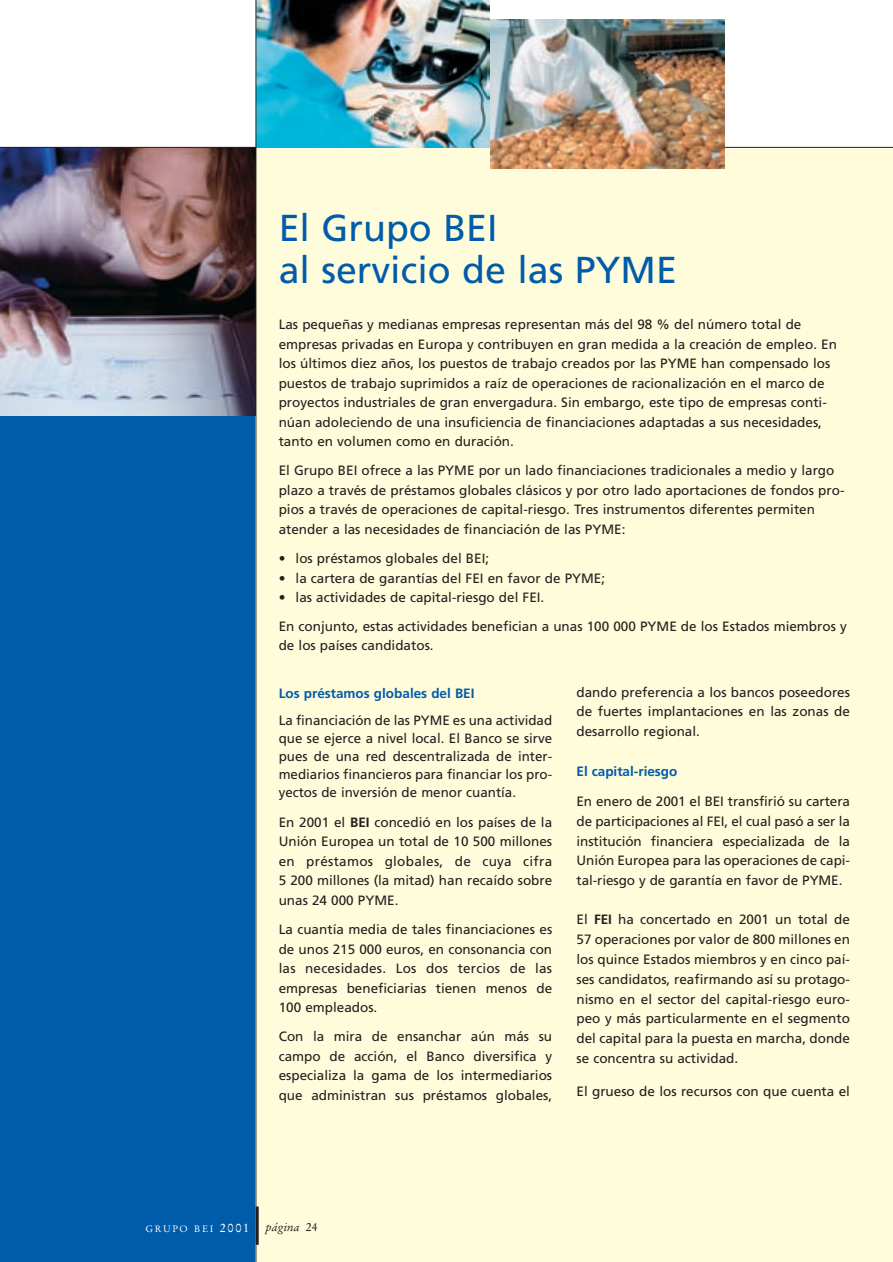
<style>
.page{position:relative;width:893px;height:1262px;background:#fff}
.page>*{position:absolute;margin:0;border:0;box-sizing:border-box;transform-origin:0 0}
.t1{font:37.5px/42px "Frutiger";color:#005cab}
.t2{font:13.5px/19.5px "Frutiger";color:#231f20;text-align:justify}
.t3{font:700 13.5px "Frutiger";color:#005cab}
.t4{font:italic 12px "Stempel Garamond CE";color:#231f20}
.t5{font:9.3px "Stempel Garamond CE";letter-spacing:.165em;color:#fff}
.s1{font-weight:700}
.s2{font-size:12.3px}
.s3{font-style:normal}
</style>
<div class="page">
<div style="left:0;top:147px;width:256px;height:1114px;background:#005cab"></div>
<div style="left:256px;top:147px;width:636px;height:1114px;background:#fffcdb"></div>
<hr style="left:256px;top:1206px;width:3px;height:38px;background:#231f20">
<img style="left:0;top:148px;width:256px;height:267px">
<hr style="left:0;top:147px;width:892px;height:1px;background:#231f20">
<img style="left:490px;top:20px;width:234px;height:149px">
<img style="left:257px;top:0;width:233px;height:147px">
<hr style="left:256px;top:0;width:1px;height:1261px;background:#231f20">
<h1 class="t1" style="left:279px;top:210px;width:399px">El Grupo BEI<br>al servicio de las PYME</h1>
<p class="t2" style="left:279px;top:316px;width:560px;text-align:left">Las pequeñas y medianas empresas representan más del 98 % del número total de empresas privadas en Europa y contribuyen en gran medida a la creación de empleo. En los últimos diez años, los puestos de trabajo creados por las PYME han compensado los puestos de trabajo suprimidos a raíz de operaciones de racionalización en el marco de proyectos industriales de gran envergadura. Sin embargo, este tipo de empresas conti&shy;núan adoleciendo de una insuficiencia de financiaciones adaptadas a sus necesidades, tanto en volumen como en duración.</p>
<p class="t2" style="left:279px;top:462px;width:567px;text-align:left">El Grupo BEI ofrece a las PYME por un lado financiaciones tradicionales a medio y largo plazo a través de préstamos globales clásicos y por otro lado aportaciones de fondos pro&shy;pios a través de operaciones de capital-riesgo. Tres instrumentos diferentes permiten atender a las necesidades de financiación de las PYME:</p>
<p class="t2" style="left:279px;top:550px;width:212px">• los préstamos globales del BEI;</p>
<p class="t2" style="left:279px;top:569px;width:328px">• la cartera de garantías del FEI en favor de PYME;</p>
<p class="t2" style="left:279px;top:584px;width:569px;line-height:28.5px">• las actividades de capital-riesgo del FEI.<br>En conjunto, estas actividades benefician a unas 100 000 PYME de los Estados miembros y</p>
<p class="t2" style="left:279px;top:637px;width:156px">de los países candidatos.</p>
<p class="t3" style="left:279px;top:687px;width:197px">Los préstamos globales del BEI</p>
<p class="t2" style="left:279px;top:713px;width:275px;line-height:18px">La financiación de las PYME es una actividad que se ejerce a nivel local. El Banco se sirve pues de una red descentralizada de inter&shy;mediarios financieros para financiar los pro&shy;yectos de inversión de menor cuantía.</p>
<p class="t2" style="left:279px;top:813px;width:275px">En 2001 el <span class="s1">BEI</span> concedió en los países de la Unión Europea un total de 10 500 millones en préstamos globales, de cuya cifra 5 200 millones (la mitad) han recaído sobre unas 24 000 PYME.</p>
<p class="t2" style="left:279px;top:920px;width:275px">La cuantía media de tales financiaciones es de unos 215 000 euros, en consonancia con las necesidades. Los dos tercios de las empresas beneficiarias tienen menos de 100 empleados.</p>
<p class="t2" style="left:279px;top:1028px;width:275px">Con la mira de ensanchar aún más su campo de acción, el Banco diversifica y especializa la gama de los intermediarios que administran sus préstamos globales,</p>
<p class="t2" style="left:576px;top:683px;width:275px">dando preferencia a los bancos poseedores de fuertes implantaciones en las zonas de desarrollo regional.</p>
<p class="t3" style="left:576px;top:766px;width:102px">El capital-riesgo</p>
<p class="t2" style="left:576px;top:792px;width:275px">En enero de 2001 el BEI transfirió su cartera de participaciones al FEI, el cual pasó a ser la institución financiera especializada de la Unión Europea para las operaciones de capi&shy;tal-riesgo y de garantía en favor de PYME.</p>
<p class="t2" style="left:576px;top:911px;width:275px">El <span class="s1">FEI</span> ha concertado en 2001 un total de 57 operaciones por valor de 800 millones en los quince Estados miembros y en cinco paí&shy;ses candidatos, reafirmando así su protago&shy;nismo en el sector del capital-riesgo euro&shy;peo y más particularmente en el segmento del capital para la puesta en marcha, donde se concentra su actividad.</p>
<p class="t2" style="left:576px;top:1082px;width:275px">El grueso de los recursos con que cuenta el</p>
<p class="t5" style="left:145px;top:1225px;width:105px">GRUPO BEI <span class="s2">2001</span></p>
<p class="t4" style="left:266px;top:1220px;width:53px">página <span class="s3">24</span></p>
</div>
